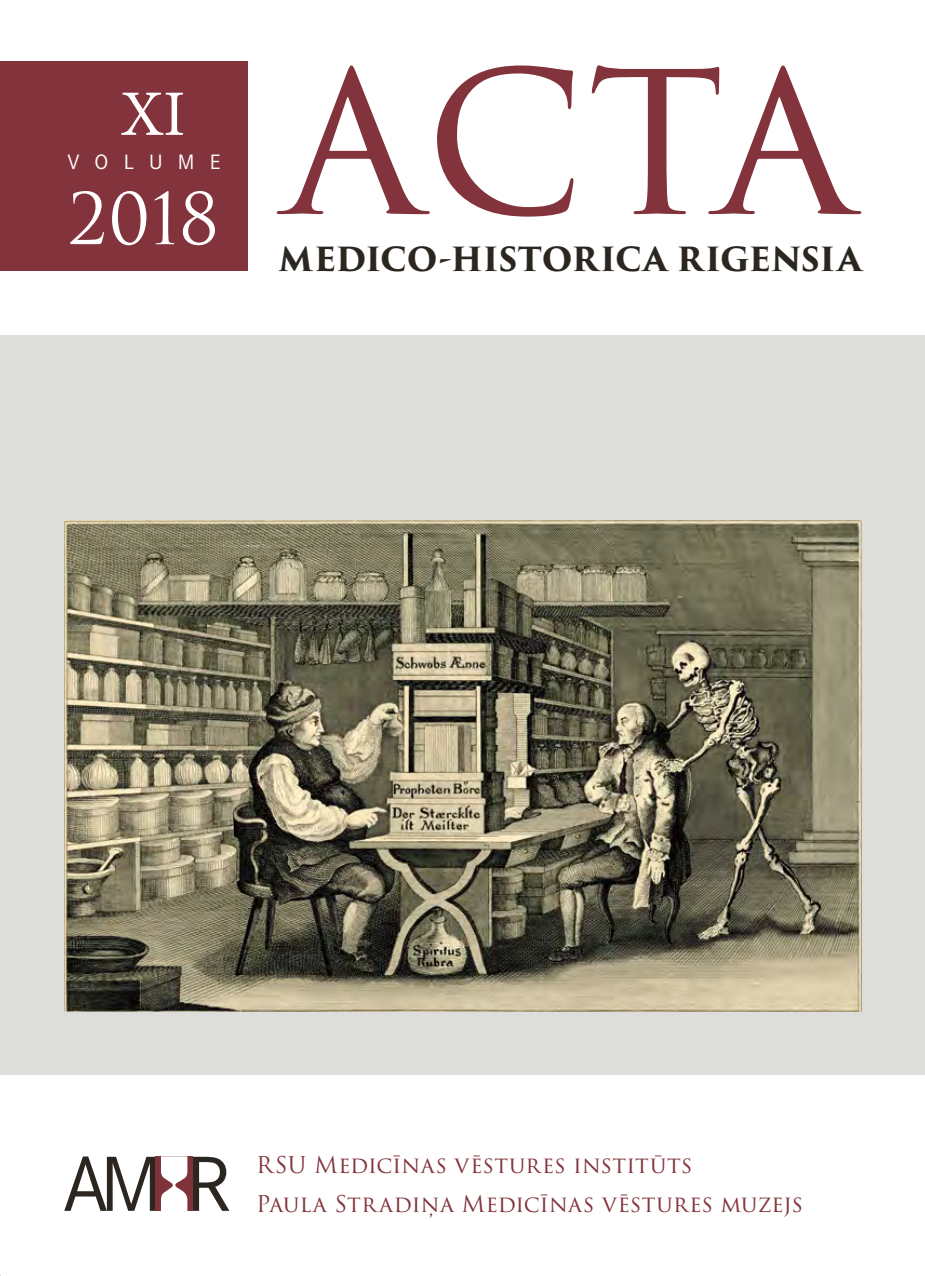
<style>
.page{position:relative;width:925px;height:1276px;background:#fff}
.page>*{position:absolute;margin:0;border:0;box-sizing:border-box;transform-origin:0 0}
.t1{font:226.8px "Trajan Pro 3";color:#83333c}
.t2{font:69.08px "Trajan Pro 3";color:#fff}
.t3{font:64.8px "Minion Pro";color:#fff}
.t4{font:700 32.4px "Trajan Pro 3";letter-spacing:-.005em;color:#2b2620}
.t5{font:22.5px "Trajan Pro 3";letter-spacing:.01em;color:#83333c}
.t6{font:21.6px "Corporate S";letter-spacing:.705em;color:#fff}
</style>
<div class="page">
<div style="left:0;top:335px;width:925px;height:739px;background:#dddddc"></div>
<div style="left:0;top:62px;width:248px;height:209px;background:#83333c"></div>
<svg style="left:64px;top:1156px;width:165px;height:55px"></svg>
<img style="left:64px;top:520px;width:797px;height:492px">
<p class="t3" style="left:121px;top:71px;width:66px">XI</p>
<p class="t6" style="left:67px;top:147px;width:155px">VOLUME</p>
<p class="t2" style="left:68px;top:172px;width:153px">2018</p>
<p class="t1" style="left:282px;top:-24px;width:573px">acta</p>
<p class="t4" style="left:279px;top:235px;width:584px">MEDICO-HISTORICA RIGENSIA</p>
<p class="t5" style="left:256px;top:1149px;width:438px">RSU Medicīnas vēstures institūts</p>
<p class="t5" style="left:256px;top:1188px;width:548px">Paula Stradiņa Medicīnas vēstures muzejs</p>
</div>
